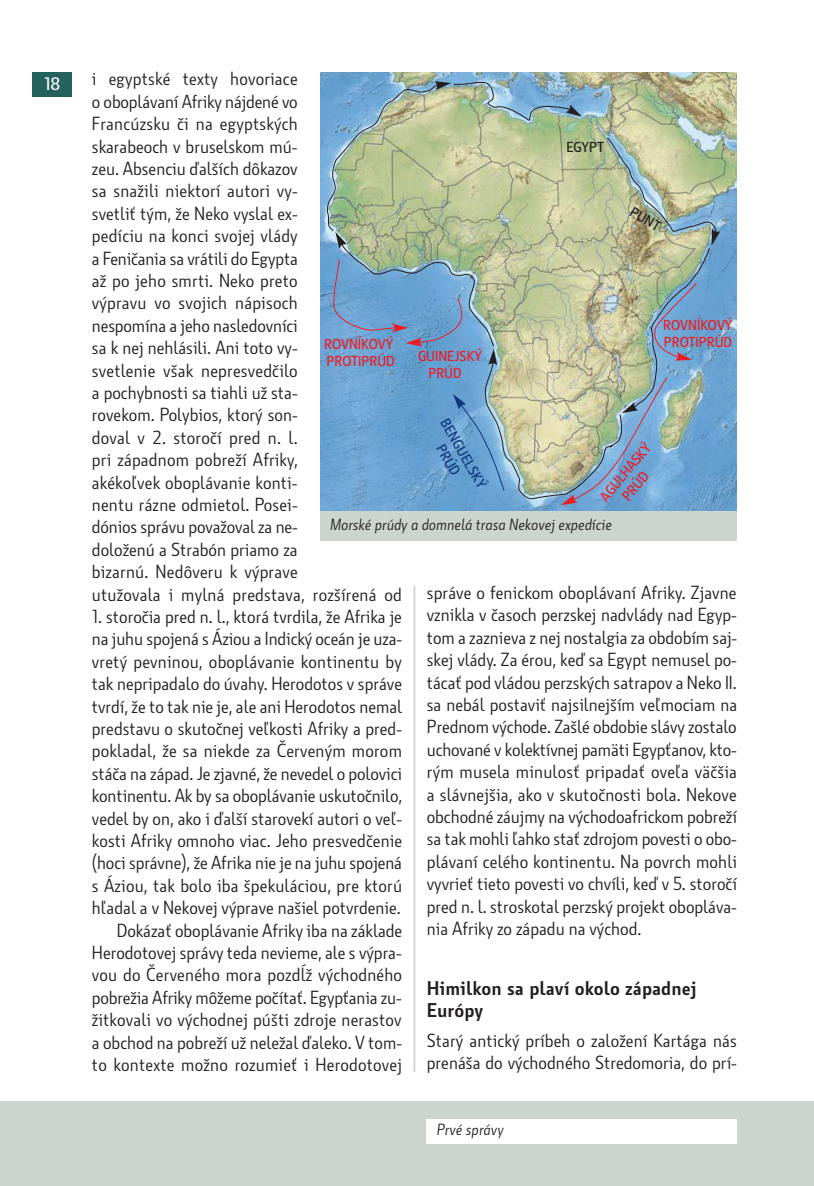
<style>
.page{position:relative;width:814px;height:1186px;background:#fff}
.page>*{position:absolute;margin:0;border:0;box-sizing:border-box;transform-origin:0 0}
.t1{font:700 19.25px/22.4px "Botanika Lite CE";color:#231f20}
.t2{font:18.38px/22.4px "Botanika Lite CE";color:#231f20}
.t3{font:17.5px "Botanika Demi CE";color:#fff}
.t4{font:italic 15.75px "Botanika Lite CE";color:#231f20}
.t5{font:14px/17.2px "Botanika Demi CE";color:#ed1c24}
.t6{font:14px/16.6px "Botanika Demi CE";color:#10357e;text-align:center}
.t7{font:14px "Botanika Demi CE";color:#231f20}
</style>
<div class="page">
<hr style="left:413px;top:586px;width:2px;height:486px;background:#cbd4cf">
<div style="left:0;top:1101px;width:814px;height:85px;background:#cbd4cf"></div>
<div style="left:32px;top:72px;width:40px;height:25px;background:#24625d"></div>
<div style="left:427px;top:1119px;width:310px;height:25px;background:#fff"></div>
<img style="left:320px;top:72px;width:417px;height:439px">
<div style="left:320px;top:511px;width:417px;height:30px;background:#cbd4cf"></div>
<img style="left:327px;top:81px;width:393px;height:424px">
<p class="t3" style="left:44px;top:77px;width:18px">18</p>
<p class="t2" style="left:92px;top:70px;width:312px">i egyptské texty hovoriace<br>o oboplávaní Afriky nájdené vo<br>Francúzsku či na egyptských<br>skarabeoch v bruselskom mú-<br>zeu. Absenciu ďalších dôkazov<br>sa snažili niektorí autori vy-<br>svetliť tým, že Neko vyslal ex-<br>pedíciu na konci svojej vlády<br>a Feničania sa vrátili do Egypta<br>až po jeho smrti. Neko preto<br>výpravu vo svojich nápisoch<br>nespomína a jeho nasledovníci<br>sa k nej nehlásili. Ani toto vy-<br>svetlenie však nepresvedčilo<br>a pochybnosti sa tiahli už sta-<br>rovekom. Polybios, ktorý son-<br>doval v 2. storočí pred n. l.<br>pri západnom pobreží Afriky,<br>akékoľvek oboplávanie konti-<br>nentu rázne odmietol. Posei-<br>dónios správu považoval za ne-<br>doloženú a Strabón priamo za<br>bizarnú. Nedôveru k výprave<br>utužovala i mylná predstava, rozšírená od</p>
<p class="t2" style="left:92px;top:607px;width:312px;text-align:right">1. storočia pred n. l., ktorá tvrdila, že Afrika je na juhu spojená s Áziou a Indický oceán je uza&shy;vretý pevninou, oboplávanie kontinentu by tak nepripadalo do úvahy. Herodotos v správe tvrdí, že to tak nie je, ale ani Herodotos nemal predstavu o skutočnej veľkosti Afriky a pred&shy;pokladal, že sa niekde za Červeným morom stáča na západ. Je zjavné, že nevedel o polovici kontinentu. Ak by sa oboplávanie uskutočnilo, vedel by on, ako i ďalší starovekí autori o veľ&shy;kosti Afriky omnoho viac. Jeho presvedčenie (hoci správne), že Afrika nie je na juhu spojená s Áziou, tak bolo iba špekuláciou, pre ktorú hľadal a v Nekovej výprave našiel potvrdenie.<br>Dokázať oboplávanie Afriky iba na základe Herodotovej správy teda nevieme, ale s výpra&shy;vou do Červeného mora pozdĺž východného pobrežia Afriky môžeme počítať. Egypťania zu&shy;žitkovali vo východnej púšti zdroje nerastov a obchod na pobreží už neležal ďaleko. V tom&shy;to kontexte možno rozumieť i Herodotovej</p>
<p class="t7" style="left:566px;top:142px;width:39px">EGYPT</p>
<p class="t7" style="left:634px;top:206px;width:34px;rotate:30deg">PUNT</p>
<p class="t5" style="left:663px;top:319px;width:71px">ROVNÍKOVÝ<br>PROTIPRÚD</p>
<p class="t5" style="left:324px;top:337px;width:72px">ROVNÍKOVÝ<br>PROTIPRÚD</p>
<p class="t5" style="left:418px;top:349px;width:66px">GUINEJSKÝ</p>
<p class="t5" style="left:428px;top:366px;width:35px">PRÚD</p>
<p class="t6" style="left:450px;top:416px;width:79px;rotate:60deg">BENGUELSKÝ<br>PRÚD</p>
<p class="t5" style="left:597px;top:495px;width:73px;rotate:-50deg">AGULHASKÝ</p>
<p class="t5" style="left:620px;top:494px;width:35px;rotate:-50deg">PRÚD</p>
<p class="t4" style="left:330px;top:519px;width:283px">Morské prúdy a domnelá trasa Nekovej expedície</p>
<p class="t2" style="left:427px;top:583px;width:312px;text-align:justify">správe o fenickom oboplávaní Afriky. Zjavne vznikla v časoch perzskej nadvlády nad Egyp&shy;tom a zaznieva z nej nostalgia za obdobím saj&shy;skej vlády. Za érou, keď sa Egypt nemusel po&shy;tácať pod vládou perzských satrapov a Neko II. sa nebál postaviť najsilnejším veľmociam na Prednom východe. Zašlé obdobie slávy zostalo uchované v kolektívnej pamäti Egypťanov, kto&shy;rým musela minulosť pripadať oveľa väčšia a slávnejšia, ako v skutočnosti bola. Nekove obchodné záujmy na východoafrickom pobreží sa tak mohli ľahko stať zdrojom povesti o obo&shy;plávaní celého kontinentu. Na povrch mohli vyvrieť tieto povesti vo chvíli, keď v 5. storočí pred n. l. stroskotal perzský projekt obopláva&shy;nia Afriky zo západu na východ.</p>
<p class="t1" style="left:427px;top:978px;width:271px">Himilkon sa plaví okolo západnej<br>Európy</p>
<p class="t2" style="left:427px;top:1031px;width:312px">Starý antický príbeh o založení Kartága nás prenáša do východného Stredomoria, do prí-</p>
<p class="t4" style="left:437px;top:1124px;width:68px">Prvé správy</p>
</div>
